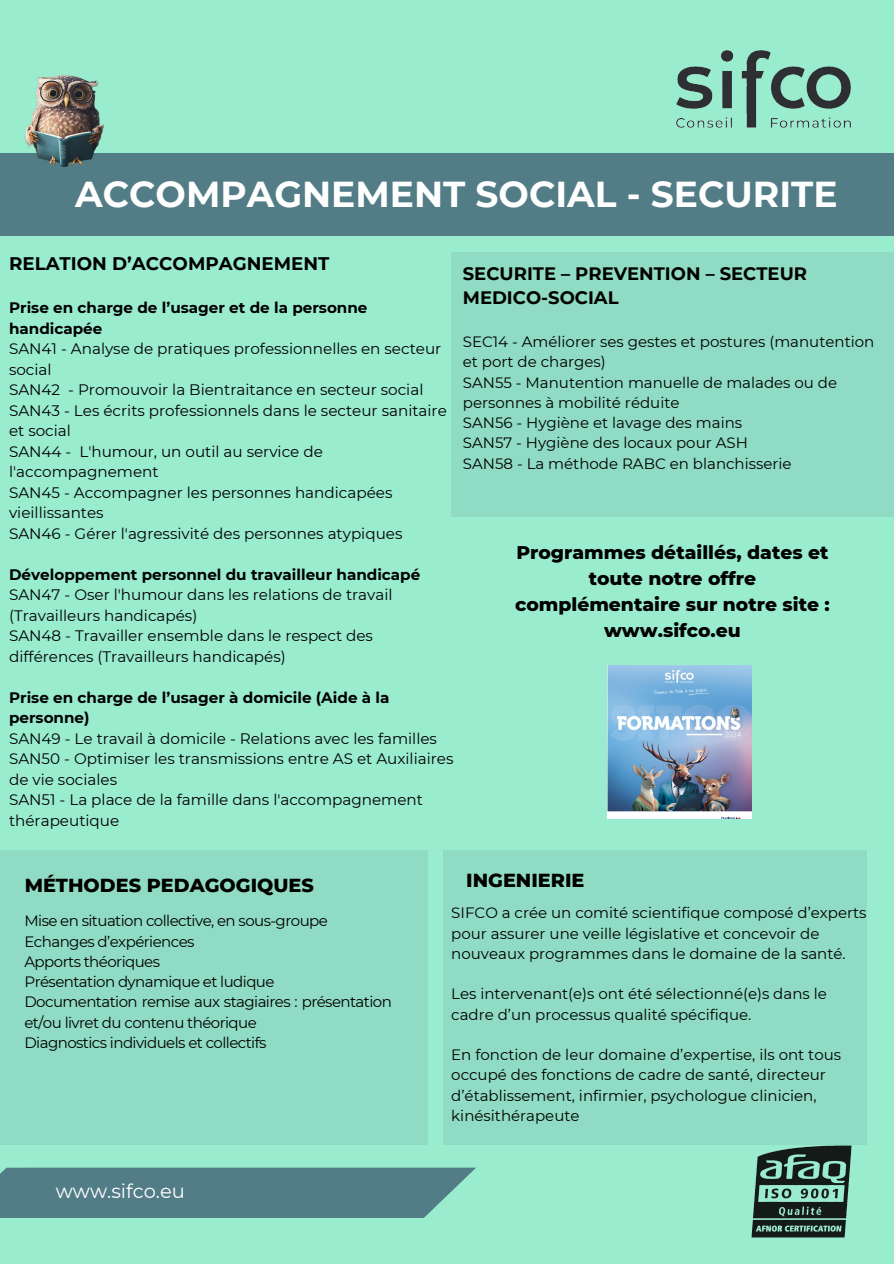
<style>
.page{position:relative;width:894px;height:1264px;background:#fff}
.page>*{position:absolute;margin:0;border:0;box-sizing:border-box;transform-origin:0 0}
.t1{font:700 36px "Montserrat";color:#fff}
.t2{font:19.5px "Montserrat";color:#fff}
.t3{font:800 19.2px "Montserrat";color:#000}
.t4{font:800 18.75px/26px "Montserrat";color:#000;text-align:center}
.t5{font:700 18.15px "Montserrat";color:#000}
.t6{font:700 18px/24.8px "Montserrat";color:#000}
.t7{font:15.15px/20.5px "Montserrat";color:#000}
.t8{font:700 15.15px/20.5px "Montserrat";color:#000}
.t9{font:15px/20.2px "Montserrat";color:#000}
.t10{font:15px/20.2px "Montserrat";letter-spacing:-.04em;color:#000}
</style>
<div class="page">
<div style="left:0;top:0;width:893px;height:1263px;background:#9aeccf"></div>
<div style="left:0;top:850px;width:427px;height:295px;background:#8fdbc4"></div>
<svg style="left:0;top:1167px;width:476px;height:50px;background:#56848b"></svg>
<img style="left:751px;top:1145px;width:100px;height:92px">
<div style="left:0;top:153px;width:893px;height:82px;background:#527d87"></div>
<img style="left:676px;top:50px;width:174px;height:78px">
<img style="left:24px;top:75px;width:79px;height:92px">
<div style="left:451px;top:252px;width:442px;height:264px;background:#8fdbc4"></div>
<div style="left:443px;top:850px;width:423px;height:295px;background:#8fdbc4"></div>
<img style="left:607px;top:666px;width:144px;height:153px">
<p class="t1" style="left:75px;top:172px;width:763px">ACCOMPAGNEMENT SOCIAL - SECURITE</p>
<p class="t5" style="left:9px;top:253px;width:322px">RELATION D’ACCOMPAGNEMENT</p>
<p class="t8" style="left:9px;top:298px;width:360px">Prise en charge de l’usager et de la personne handicapée</p>
<p class="t7" style="left:9px;top:339px;width:433px">SAN41 - Analyse de pratiques professionnelles en secteur social</p>
<p class="t7" style="left:9px;top:380px;width:416px">SAN42 - Promouvoir la Bientraitance en secteur social</p>
<p class="t7" style="left:9px;top:400px;width:439px">SAN43 - Les écrits professionnels dans le secteur sanitaire et social</p>
<h3 class="t7" style="left:9px;top:441px;width:315px">SAN44 - L'humour, un outil au service de l'accompagnement</h3>
<p class="t7" style="left:9px;top:482px;width:385px">SAN45 - Accompagner les personnes handicapées vieillissantes</p>
<h2 class="t7" style="left:9px;top:523px;width:395px">SAN46 - Gérer l'agressivité des personnes atypiques</h2>
<p class="t8" style="left:9px;top:564px;width:412px">Développement personnel du travailleur handicapé</p>
<p class="t7" style="left:9px;top:584px;width:385px">SAN47 - Oser l'humour dans les relations de travail (Travailleurs handicapés)</p>
<p class="t7" style="left:9px;top:625px;width:365px">SAN48 - Travailler ensemble dans le respect des différences (Travailleurs handicapés)</p>
<p class="t8" style="left:9px;top:687px;width:382px">Prise en charge de l’usager à domicile (Aide à la personne)</p>
<p class="t7" style="left:9px;top:728px;width:429px">SAN49 - Le travail à domicile - Relations avec les familles</p>
<p class="t7" style="left:9px;top:748px;width:446px">SAN50 - Optimiser les transmissions entre AS et Auxiliaires de vie sociales</p>
<h2 class="t7" style="left:9px;top:789px;width:415px">SAN51 - La place de la famille dans l'accompagnement thérapeutique</h2>
<p class="t6" style="left:462px;top:261px;width:345px">SECURITE – PREVENTION – SECTEUR<br>MEDICO-SOCIAL</p>
<p class="t9" style="left:462px;top:331px;width:413px">SEC14 - Améliorer ses gestes et postures (manutention et port de charges)</p>
<p class="t9" style="left:462px;top:372px;width:376px">SAN55 - Manutention manuelle de malades ou de personnes à mobilité réduite</p>
<p class="t9" style="left:462px;top:412px;width:281px">SAN56 - Hygiène et lavage des mains</p>
<p class="t9" style="left:462px;top:433px;width:286px">SAN57 - Hygiène des locaux pour ASH</p>
<p class="t9" style="left:462px;top:453px;width:330px">SAN58 - La méthode RABC en blanchisserie</p>
<p class="t4" style="left:515px;top:539px;width:316px">Programmes détaillés, dates et toute notre offre complémentaire sur notre site : www.sifco.eu</p>
<p class="t3" style="left:25px;top:873px;width:290px">MÉTHODES PEDAGOGIQUES</p>
<h2 class="t10" style="left:24px;top:910px;width:305px">Mise en situation collective, en sous-groupe</h2>
<p class="t10" style="left:24px;top:931px;width:171px">Echanges d’expériences</p>
<p class="t10" style="left:24px;top:951px;width:137px">Apports théoriques</p>
<p class="t10" style="left:24px;top:971px;width:251px">Présentation dynamique et ludique</p>
<p class="t10" style="left:24px;top:991px;width:369px">Documentation remise aux stagiaires : présentation et/ou livret du contenu théorique</p>
<p class="t10" style="left:24px;top:1032px;width:243px">Diagnostics individuels et collectifs</p>
<h2 class="t2" style="left:56px;top:1178px;width:130px">www.sifco.eu</h2>
<p class="t3" style="left:466px;top:868px;width:120px">INGENIERIE</p>
<p class="t9" style="left:451px;top:902px;width:417px">SIFCO a crée un comité scientifique composé d’experts pour assurer une veille législative et concevoir de nouveaux programmes dans le domaine de la santé.</p>
<p class="t9" style="left:451px;top:983px;width:377px">Les intervenant(e)s ont été sélectionné(e)s dans le cadre d’un processus qualité spécifique.</p>
<p class="t9" style="left:451px;top:1044px;width:391px">En fonction de leur domaine d’expertise, ils ont tous occupé des fonctions de cadre de santé, directeur d’établissement, infirmier, psychologue clinicien, kinésithérapeute</p>
</div>
